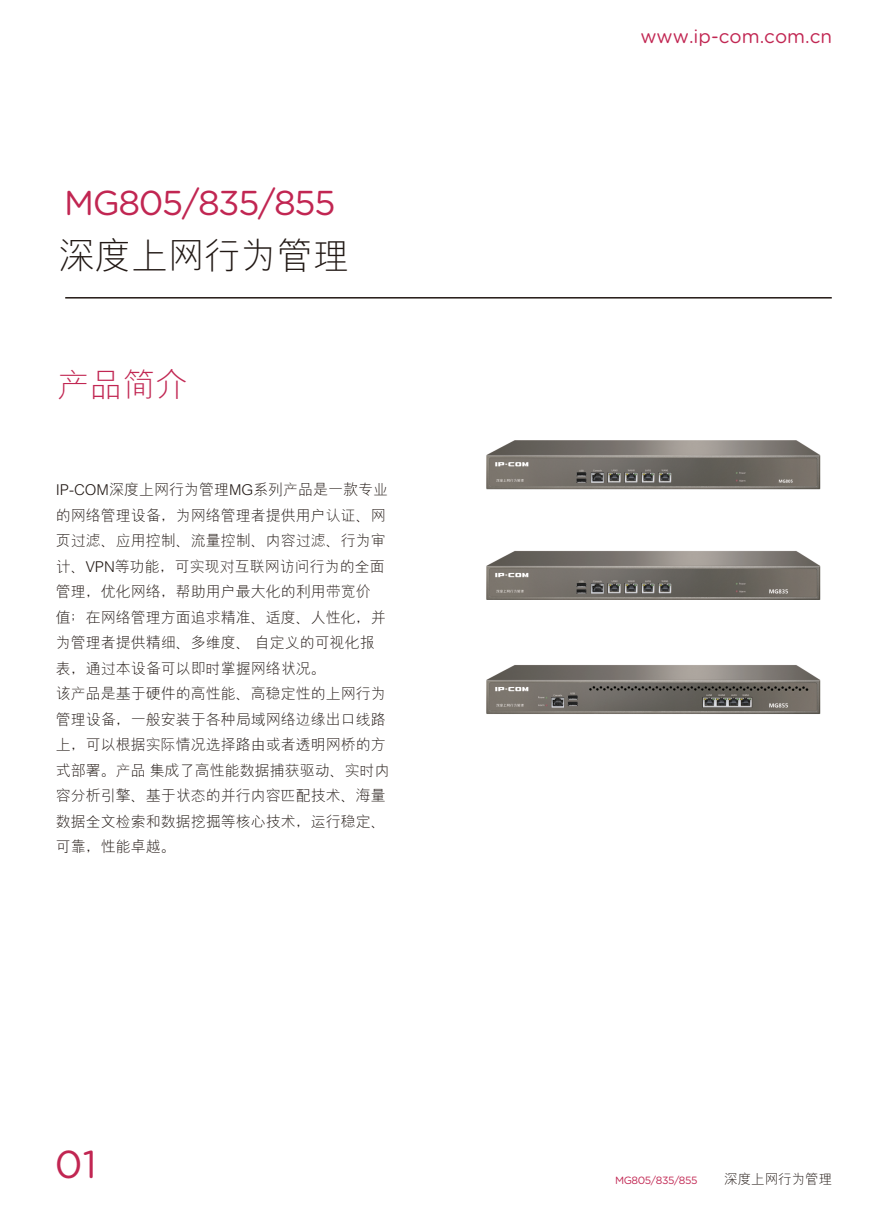
<style>
.page{position:relative;width:893px;height:1212px;background:#fff}
.page>*{position:absolute;margin:0;border:0;box-sizing:border-box;transform-origin:0 0}
.t1{font:38.85px "Gotham Rounded";color:#c12652}
.t2{font:300 36.3px "M Hei GB";color:#211814}
.t3{font:34.5px "Gotham Rounded";letter-spacing:-.04em;color:#c12652}
.t4{font:300 32.7px "M Hei GB";color:#c12652}
.t5{font:18.9px "Gotham Rounded";color:#c12652}
.t6{font:300 15px/25.5px "M Hei GB";color:#211814}
.t7{font:300 13.5px "M Hei GB";color:#211814}
.t8{font:10.5px "Gotham Rounded";letter-spacing:-.04em;color:#c12652}
</style>
<div class="page">
<hr style="left:65px;top:297px;width:767px;height:2px;background:#211814">
<img style="left:486px;top:440px;width:335px;height:274px">
<h3 class="t3" style="left:64px;top:179px;width:273px">MG805/835/855</h3>
<h2 class="t2" style="left:59px;top:236px;width:292px">深度上网行为管理</h2>
<h3 class="t4" style="left:57px;top:367px;width:132px">产品简介</h3>
<p class="t6" style="left:56px;top:477px;width:336px">IP-COM深度上网行为管理MG系列产品是一款专业的网络管理设备，为网络管理者提供用户认证、网页过滤、应用控制、流量控制、内容过滤、行为审计、VPN等功能，可实现对互联网访问行为的全面管理，优化网络，帮助用户最大化的利用带宽价<br>值；在网络管理方面追求精准、适度、人性化，并为管理者提供精细、多维度、 自定义的可视化报表，通过本设备可以即时掌握网络状况。<br>该产品是基于硬件的高性能、高稳定性的上网行为管理设备，一般安装于各种局域网络边缘出口线路上，可以根据实际情况选择路由或者透明网桥的方式部署。产品 集成了高性能数据捕获驱动、实时内容分析引擎、基于状态的并行内容匹配技术、海量数据全文检索和数据挖掘等核心技术，运行稳定、可靠，性能卓越。</p>
<h1 class="t1" style="left:55px;top:1137px;width:43px">01</h1>
<p class="t5" style="left:640px;top:23px;width:193px">www.ip-com.com.cn</p>
<p class="t8" style="left:615px;top:1173px;width:84px">MG805/835/855</p>
<p class="t7" style="left:724px;top:1172px;width:109px">深度上网行为管理</p>
</div>
